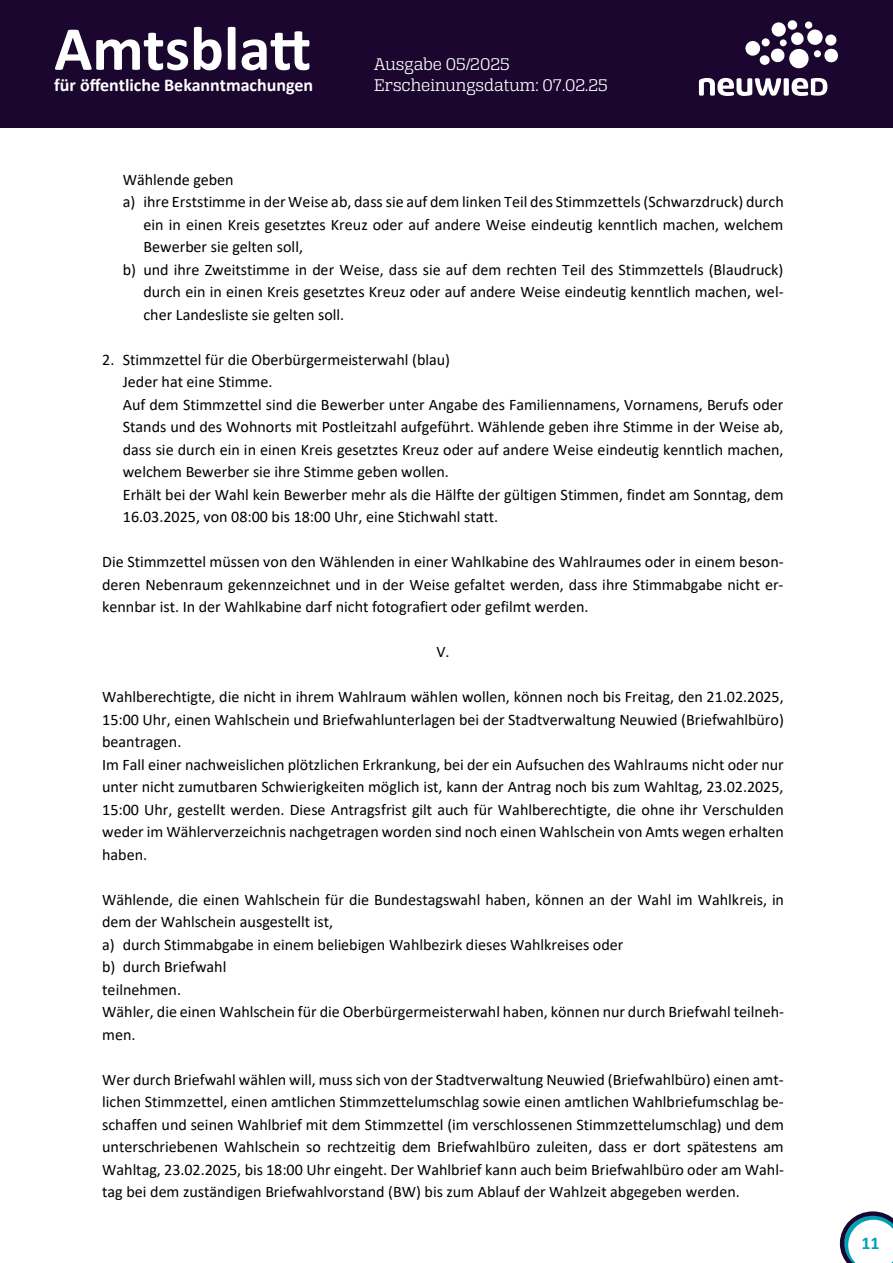
<style>
.page{position:relative;width:893px;height:1263px;background:#fff}
.page>*{position:absolute;margin:0;border:0;box-sizing:border-box;transform-origin:0 0}
.t1{font:700 63px "Calibri";color:#fff}
.t2{font:18px/21.6px "Alianza Slab 300";color:#fff}
.t3{font:700 18px "Calibri";color:#fff}
.t4{font:700 18px "Calibri";color:#00a0b6}
.t5{font:16.05px/22.5px "Calibri";color:#000}
</style>
<div class="page">
<svg style="left:840px;top:1211px;width:53px;height:52px"></svg>
<div style="left:0;top:0;width:893px;height:128px;background:#1a062e"></div>
<svg style="left:745px;top:22px;width:93px;height:47px"></svg>
<div style="left:787px;top:20px;width:10px;height:10px;background:#fff;border-radius:50%"></div>
<svg style="left:699px;top:78px;width:128px;height:18px"></svg>
<h1 class="t1" style="left:54px;top:4px;width:258px">Amtsblatt</h1>
<p class="t3" style="left:54px;top:73px;width:260px">für öffentliche Bekanntmachungen</p>
<p class="t2" style="left:374px;top:53px;width:235px">Ausgabe 05/2025<br>Erscheinungsdatum: 07.02.25</p>
<p class="t5" style="left:123px;top:168px;width:112px">Wählende geben</p>
<p class="t5" style="left:123px;top:190px;width:662px">a) ihre Erststimme in der Weise ab, dass sie auf dem linken Teil des Stimmzettels (Schwarzdruck) durch</p>
<p class="t5" style="left:143px;top:213px;width:641px">ein in einen Kreis gesetztes Kreuz oder auf andere Weise eindeutig kenntlich machen, welchem</p>
<p class="t5" style="left:143px;top:235px;width:161px">Bewerber sie gelten soll,</p>
<p class="t5" style="left:123px;top:258px;width:662px">b) und ihre Zweitstimme in der Weise, dass sie auf dem rechten Teil des Stimmzettels (Blaudruck)</p>
<p class="t5" style="left:143px;top:280px;width:642px">durch ein in einen Kreis gesetztes Kreuz oder auf andere Weise eindeutig kenntlich machen, wel-</p>
<p class="t5" style="left:143px;top:302px;width:202px">cher Landesliste sie gelten soll.</p>
<p class="t5" style="left:123px;top:348px;width:662px;text-indent:-21px">2. Stimmzettel für die Oberbürgermeisterwahl (blau)<br>Jeder hat eine Stimme.<br>Auf dem Stimmzettel sind die Bewerber unter Angabe des Familiennamens, Vornamens, Berufs oder Stands und des Wohnorts mit Postleitzahl aufgeführt. Wählende geben ihre Stimme in der Weise ab, dass sie durch ein in einen Kreis gesetztes Kreuz oder auf andere Weise eindeutig kenntlich machen, welchem Bewerber sie ihre Stimme geben wollen.<br>Erhält bei der Wahl kein Bewerber mehr als die Hälfte der gültigen Stimmen, findet am Sonntag, dem 16.03.2025, von 08:00 bis 18:00 Uhr, eine Stichwahl statt.</p>
<p class="t5" style="left:102px;top:550px;width:683px;text-align:justify">Die Stimmzettel müssen von den Wählenden in einer Wahlkabine des Wahlraumes oder in einem beson&shy;deren Nebenraum gekennzeichnet und in der Weise gefaltet werden, dass ihre Stimmabgabe nicht er&shy;kennbar ist. In der Wahlkabine darf nicht fotografiert oder gefilmt werden.</p>
<p class="t5" style="left:436px;top:640px;width:15px">V.</p>
<p class="t5" style="left:102px;top:685px;width:683px">Wahlberechtigte, die nicht in ihrem Wahlraum wählen wollen, können noch bis Freitag, den 21.02.2025, 15:00 Uhr, einen Wahlschein und Briefwahlunterlagen bei der Stadtverwaltung Neuwied (Briefwahlbüro) beantragen.<br>Im Fall einer nachweislichen plötzlichen Erkrankung, bei der ein Aufsuchen des Wahlraums nicht oder nur unter nicht zumutbaren Schwierigkeiten möglich ist, kann der Antrag noch bis zum Wahltag, 23.02.2025, 15:00 Uhr, gestellt werden. Diese Antragsfrist gilt auch für Wahlberechtigte, die ohne ihr Verschulden weder im Wählerverzeichnis nachgetragen worden sind noch einen Wahlschein von Amts wegen erhalten haben.</p>
<p class="t5" style="left:102px;top:887px;width:683px">Wählende, die einen Wahlschein für die Bundestagswahl haben, können an der Wahl im Wahlkreis, in dem der Wahlschein ausgestellt ist,<br>a) durch Stimmabgabe in einem beliebigen Wahlbezirk dieses Wahlkreises oder<br>b) durch Briefwahl<br>teilnehmen.<br>Wähler, die einen Wahlschein für die Oberbürgermeisterwahl haben, können nur durch Briefwahl teilneh&shy;men.</p>
<p class="t5" style="left:102px;top:1068px;width:683px;text-align:justify">Wer durch Briefwahl wählen will, muss sich von der Stadtverwaltung Neuwied (Briefwahlbüro) einen amt&shy;lichen Stimmzettel, einen amtlichen Stimmzettelumschlag sowie einen amtlichen Wahlbriefumschlag be&shy;schaffen und seinen Wahlbrief mit dem Stimmzettel (im verschlossenen Stimmzettelumschlag) und dem unterschriebenen Wahlschein so rechtzeitig dem Briefwahlbüro zuleiten, dass er dort spätestens am Wahltag, 23.02.2025, bis 18:00 Uhr eingeht. Der Wahlbrief kann auch beim Briefwahlbüro oder am Wahl&shy;tag bei dem zuständigen Briefwahlvorstand (BW) bis zum Ablauf der Wahlzeit abgegeben werden.</p>
<p class="t4" style="left:861px;top:1230px;width:20px">11</p>
</div>
